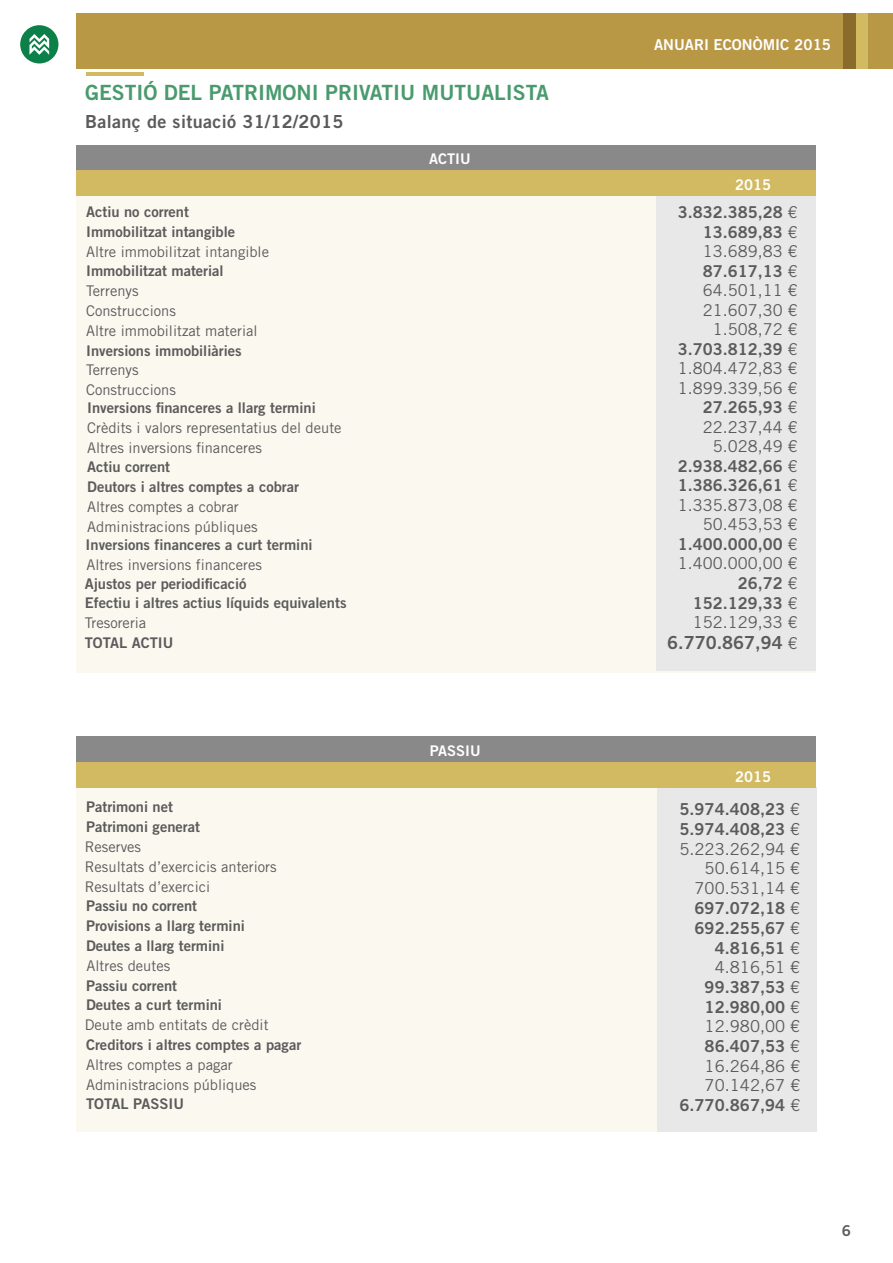
<style>
.page{position:relative;width:893px;height:1263px;background:#fff}
.page>*{position:absolute;margin:0;border:0;box-sizing:border-box;transform-origin:0 0}
.t1{font:21px "Trade Gothic Bold Two";color:#499b6e}
.t2{font:18px "Trade Gothic Bold Two";letter-spacing:.02em;color:#5b5b5b}
.t3{font:16.5px/20px "Trade Gothic Bold Two";color:#5b5b5b}
.t4{font:16.5px/19.5px "Trade Gothic";color:#5b5b5b;text-align:right}
.t5{font:16.35px/19.4px "Trade Gothic";color:#5b5b5b;text-align:right}
.t6{font:16.35px/19.6px "Trade Gothic Bold Two";color:#5b5b5b;text-align:right}
.t7{font:15px "Trade Gothic Bold Two";color:#fefefe}
.t8{font:15px "Trade Gothic Bold Two";color:#5b5b5b}
.t9{font:14.7px/19.8px "Trade Gothic Bold Two";color:#5b5b5b}
.t10{font:14.7px/19.8px "Trade Gothic LT";color:#5b5b5b}
.t11{font:14.7px "Trade Gothic Bold Two";color:#fefefe}
.s1{font-family:"Trade Gothic LT"}
.s2{font-family:"Trade Gothic LT";font-size:16.35px}
</style>
<div class="page">
<div style="left:77px;top:13px;width:816px;height:56px;background:#b89745"></div>
<div style="left:20px;top:25px;width:38px;height:38px;background:#0b8149;border-radius:50%"></div>
<svg style="left:29px;top:34px;width:20px;height:21px"></svg>
<hr style="left:86px;top:73px;width:58px;height:3px;background:#d1ba62">
<div style="left:77px;top:194px;width:739px;height:479px;background:#fbf8f0"></div>
<div style="left:77px;top:145px;width:739px;height:26px;background:#898989"></div>
<div style="left:656px;top:194px;width:160px;height:477px;background:#e8e8e8"></div>
<div style="left:77px;top:170px;width:739px;height:25px;background:#d1ba62"></div>
<div style="left:855px;top:14px;width:13px;height:55px;background:#d1ba62"></div>
<div style="left:843px;top:13px;width:13px;height:55px;background:#8b6b2b"></div>
<div style="left:77px;top:784px;width:739px;height:348px;background:#fbf8f0"></div>
<div style="left:657px;top:787px;width:159px;height:345px;background:#e8e8e8"></div>
<div style="left:77px;top:736px;width:739px;height:26px;background:#898989"></div>
<div style="left:77px;top:762px;width:739px;height:25px;background:#d1ba62"></div>
<h1 class="t1" style="left:85px;top:84px;width:465px">GESTIÓ DEL PATRIMONI PRIVATIU MUTUALISTA</h1>
<p class="t2" style="left:85px;top:114px;width:260px">Balanç de situació 31/12/2015</p>
<p class="t9" style="left:86px;top:203px;width:151px">Actiu no corrent<br>Immobilitzat intangible</p>
<p class="t10" style="left:86px;top:243px;width:184px">Altre immobilitzat intangible</p>
<p class="t9" style="left:86px;top:262px;width:139px">Immobilitzat material</p>
<p class="t10" style="left:86px;top:282px;width:173px">Terrenys<br>Construccions<br>Altre immobilitzat material</p>
<p class="t9" style="left:86px;top:342px;width:157px">Inversions immobiliàries</p>
<p class="t10" style="left:86px;top:361px;width:91px">Terrenys<br>Construccions</p>
<p class="t9" style="left:87px;top:399px;width:230px">Inversions financeres a llarg termini</p>
<p class="t10" style="left:87px;top:419px;width:256px">Crèdits i valors representatius del deute<br>Altres inversions financeres</p>
<p class="t9" style="left:87px;top:458px;width:213px">Actiu corrent<br>Deutors i altres comptes a cobrar</p>
<p class="t10" style="left:87px;top:498px;width:172px">Altres comptes a cobrar<br>Administracions públiques</p>
<p class="t9" style="left:86px;top:537px;width:228px">Inversions financeres a curt termini</p>
<p class="t10" style="left:86px;top:556px;width:177px">Altres inversions financeres</p>
<p class="t9" style="left:85px;top:575px;width:263px">Ajustos per periodificació<br>Efectiu i altres actius líquids equivalents</p>
<p class="t10" style="left:85px;top:614px;width:63px">Tresoreria</p>
<p class="t9" style="left:85px;top:634px;width:90px">TOTAL ACTIU</p>
<p class="t9" style="left:86px;top:798px;width:115px">Patrimoni net<br>Patrimoni generat</p>
<p class="t10" style="left:85px;top:838px;width:193px">Reserves<br>Resultats d’exercicis anteriors<br>Resultats d’exercici</p>
<p class="t9" style="left:86px;top:897px;width:160px">Passiu no corrent<br>Provisions a llarg termini<br>Deutes a llarg termini</p>
<p class="t10" style="left:87px;top:957px;width:85px">Altres deutes</p>
<p class="t9" style="left:86px;top:977px;width:137px">Passiu corrent<br>Deutes a curt termini</p>
<p class="t10" style="left:85px;top:1016px;width:185px">Deute amb entitats de crèdit</p>
<p class="t9" style="left:86px;top:1036px;width:217px">Creditors i altres comptes a pagar</p>
<p class="t10" style="left:86px;top:1056px;width:172px">Altres comptes a pagar<br>Administracions públiques</p>
<p class="t9" style="left:86px;top:1095px;width:99px">TOTAL PASSIU</p>
<p class="t11" style="left:429px;top:153px;width:43px">ACTIU</p>
<p class="t11" style="left:430px;top:745px;width:52px">PASSIU</p>
<p class="t7" style="left:654px;top:39px;width:179px">ANUARI ECONÒMIC 2015</p>
<p class="t11" style="left:735px;top:178px;width:37px">2015</p>
<p class="t6" style="left:678px;top:204px;width:121px">3.832.385,28 <span class="s1">€<br></span>13.689,83 <span class="s1">€</span></p>
<p class="t5" style="left:703px;top:243px;width:96px">13.689,83 <span class="s1">€</span></p>
<p class="t6" style="left:703px;top:263px;width:96px">87.617,13 <span class="s1">€</span></p>
<p class="t5" style="left:703px;top:282px;width:96px">64.501,11 <span class="s1">€<br></span>21.607,30 <span class="s1">€<br></span>1.508,72 <span class="s1">€</span></p>
<p class="t6" style="left:678px;top:340px;width:121px">3.703.812,39 <span class="s1">€</span></p>
<p class="t5" style="left:678px;top:360px;width:121px;text-align:left">1.804.472,83 <span class="s1">€<br></span>1.899.339,56 <span class="s1">€</span></p>
<p class="t6" style="left:703px;top:399px;width:96px">27.265,93 <span class="s1">€</span></p>
<p class="t5" style="left:703px;top:418px;width:96px">22.237,44 <span class="s1">€<br></span>5.028,49 <span class="s1">€</span></p>
<p class="t6" style="left:678px;top:457px;width:121px;text-align:left">2.938.482,66 <span class="s1">€<br></span>1.386.326,61 <span class="s1">€</span></p>
<p class="t5" style="left:678px;top:497px;width:121px">1.335.873,08 <span class="s1">€<br></span>50.453,53 <span class="s1">€</span></p>
<p class="t6" style="left:678px;top:536px;width:121px">1.400.000,00 <span class="s1">€</span></p>
<p class="t5" style="left:678px;top:555px;width:121px">1.400.000,00 <span class="s1">€</span></p>
<p class="t6" style="left:693px;top:575px;width:106px">26,72 <span class="s1">€<br></span>152.129,33 <span class="s1">€</span></p>
<p class="t5" style="left:693px;top:614px;width:106px">152.129,33 <span class="s1">€</span></p>
<p class="t2" style="left:667px;top:635px;width:132px">6.770.867,94 <span class="s2">€</span></p>
<p class="t11" style="left:735px;top:770px;width:37px">2015</p>
<p class="t3" style="left:679px;top:801px;width:122px">5.974.408,23 <span class="s1">€<br></span>5.974.408,23 <span class="s1">€</span></p>
<p class="t4" style="left:679px;top:840px;width:122px">5.223.262,94 <span class="s1">€<br></span>50.614,15 <span class="s1">€<br></span>700.531,14 <span class="s1">€</span></p>
<p class="t3" style="left:695px;top:899px;width:107px;text-align:right">697.072,18 <span class="s1">€<br></span>692.255,67 <span class="s1">€<br></span>4.816,51 <span class="s1">€</span></p>
<p class="t4" style="left:715px;top:959px;width:87px">4.816,51 <span class="s1">€</span></p>
<p class="t3" style="left:705px;top:978px;width:97px">99.387,53 <span class="s1">€<br></span>12.980,00 <span class="s1">€</span></p>
<p class="t4" style="left:705px;top:1018px;width:97px">12.980,00 <span class="s1">€</span></p>
<p class="t3" style="left:705px;top:1038px;width:97px">86.407,53 <span class="s1">€</span></p>
<p class="t4" style="left:705px;top:1057px;width:97px;text-align:left">16.264,86 <span class="s1">€<br></span>70.142,67 <span class="s1">€</span></p>
<p class="t3" style="left:679px;top:1097px;width:122px">6.770.867,94 <span class="s1">€</span></p>
<p class="t8" style="left:842px;top:1224px;width:11px">6</p>
</div>
